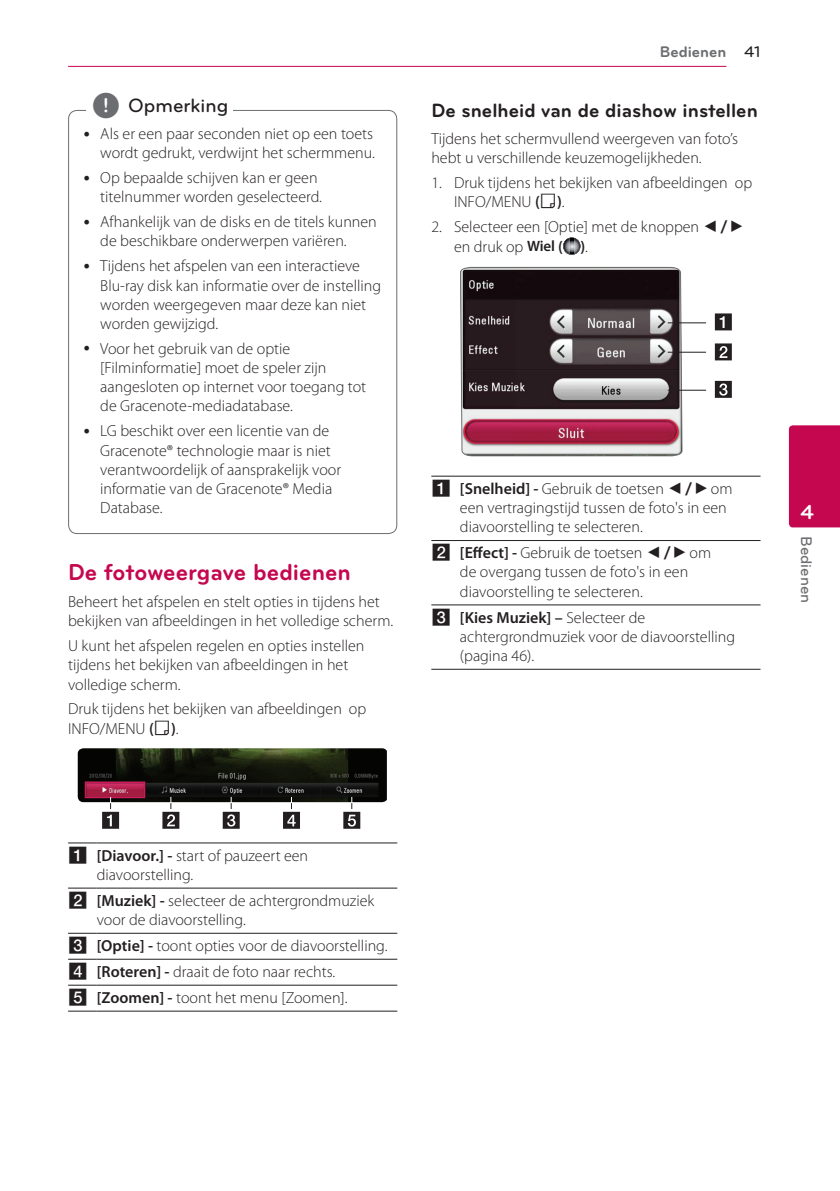
<style>
.page{position:relative;width:840px;height:1191px;background:#fff}
.page>*{position:absolute;margin:0;border:0;box-sizing:border-box;transform-origin:0 0}
.t1{font:700 24px "Bryant LG";color:#c50750}
.t2{font:700 21px "Bryant LG";color:#fff}
.t3{font:700 20px "Bryant LG";color:#231f20}
.t4{font:500 20px "Bryant LG";color:#231f20}
.t5{font:300 16px/19.2px "Myriad Pro";color:#231f20}
.t6{font:700 16px "Bryant LG";color:#6c6d70}
.t7{font:500 16px "Bryant LG";color:#6c6d70}
.s1{font-family:"UPSYS Common";font-weight:400;font-size:30px;color:#6c6d70}
.s2{font-weight:600}
.s3{font-family:"UPSYS Common";font-weight:400}
.s4{font-weight:500;color:#231f20}
.s5{font-weight:600;font-size:15px}
.s6{font-family:"UPSYS Boxed Number";font-weight:400}
</style>
<div class="page">
<hr style="left:68px;top:66px;width:658px;height:1px;background:#c50750">
<div style="left:788px;top:425px;width:51px;height:102px;background:#c50750"></div>
<img style="left:78px;top:748px;width:308px;height:54px">
<svg style="left:162px;top:797px;width:17px;height:31px"></svg>
<svg style="left:102px;top:797px;width:17px;height:31px"></svg>
<svg style="left:222px;top:797px;width:17px;height:31px"></svg>
<svg style="left:283px;top:797px;width:17px;height:31px"></svg>
<svg style="left:343px;top:797px;width:17px;height:31px"></svg>
<hr style="left:97px;top:984px;width:300px;height:1px;background:#231f20">
<svg style="left:68px;top:842px;width:29px;height:1px"></svg>
<hr style="left:97px;top:842px;width:300px;height:1px;background:#231f20">
<svg style="left:68px;top:887px;width:29px;height:1px"></svg>
<hr style="left:97px;top:887px;width:300px;height:1px;background:#231f20">
<svg style="left:68px;top:932px;width:29px;height:1px"></svg>
<hr style="left:97px;top:932px;width:300px;height:1px;background:#231f20">
<svg style="left:68px;top:958px;width:29px;height:1px"></svg>
<hr style="left:97px;top:958px;width:300px;height:1px;background:#231f20">
<svg style="left:68px;top:984px;width:29px;height:1px"></svg>
<svg style="left:68px;top:1010px;width:29px;height:1px"></svg>
<hr style="left:97px;top:1010px;width:300px;height:1px;background:#231f20">
<svg style="left:459px;top:65px;width:223px;height:604px"></svg>
<svg style="left:714px;top:313px;width:17px;height:17px"></svg>
<svg style="left:714px;top:381px;width:17px;height:17px"></svg>
<svg style="left:714px;top:343px;width:17px;height:17px"></svg>
<hr style="left:667px;top:322px;width:38px;height:1px;background:#231f20">
<hr style="left:667px;top:352px;width:38px;height:1px;background:#231f20">
<hr style="left:667px;top:390px;width:38px;height:1px;background:#231f20">
<svg style="left:431px;top:475px;width:28px;height:1px"></svg>
<hr style="left:459px;top:475px;width:301px;height:1px;background:#231f20">
<svg style="left:431px;top:540px;width:28px;height:1px"></svg>
<hr style="left:459px;top:540px;width:301px;height:1px;background:#231f20">
<svg style="left:431px;top:604px;width:28px;height:1px"></svg>
<hr style="left:459px;top:604px;width:301px;height:1px;background:#231f20">
<svg style="left:431px;top:669px;width:28px;height:1px"></svg>
<hr style="left:459px;top:669px;width:301px;height:1px;background:#231f20">
<p class="t4" style="left:92px;top:93px;width:138px"><span class="s1">,</span> Opmerking</p>
<p class="t5" style="left:100px;top:124px;width:276px">Als er een paar seconden niet op een toets wordt gedrukt, verdwijnt het schermmenu.</p>
<p class="t5" style="left:100px;top:168px;width:223px">Op bepaalde schijven kan er geen titelnummer worden geselecteerd.</p>
<p class="t5" style="left:100px;top:212px;width:278px">Afhankelijk van de disks en de titels kunnen de beschikbare onderwerpen variëren.</p>
<p class="t5" style="left:100px;top:256px;width:282px">Tijdens het afspelen van een interactieve Blu-ray disk kan informatie over de instelling worden weergegeven maar deze kan niet worden gewijzigd.</p>
<p class="t5" style="left:100px;top:339px;width:267px">Voor het gebruik van de optie [Filminformatie] moet de speler zijn aangesloten op internet voor toegang tot de Gracenote-mediadatabase.</p>
<p class="t5" style="left:100px;top:421px;width:242px">LG beschikt over een licentie van de<br>Gracenote® technologie maar is niet verantwoordelijk of aansprakelijk voor informatie van de Gracenote® Media<br>Database.</p>
<h1 class="t1" style="left:68px;top:557px;width:284px">De fotoweergave bedienen</h1>
<p class="t5" style="left:68px;top:592px;width:326px">Beheert het afspelen en stelt opties in tijdens het bekijken van afbeeldingen in het volledige scherm.</p>
<p class="t5" style="left:68px;top:636px;width:298px">U kunt het afspelen regelen en opties instellen tijdens het bekijken van afbeeldingen in het volledige scherm.</p>
<p class="t5" style="left:68px;top:699px;width:299px">Druk tijdens het bekijken van afbeeldingen op<br>INFO/MENU <span class="s2">(</span><span class="s3">M</span><span class="s2">)</span>.</p>
<p class="t6" style="left:659px;top:42px;width:102px">Bedienen <span class="s4">41</span></p>
<p class="t3" style="left:431px;top:98px;width:328px">De snelheid van de diashow instellen</p>
<p class="t5" style="left:431px;top:128px;width:308px">Tijdens het schermvullend weergeven van foto’s hebt u verschillende keuzemogelijkheden.</p>
<p class="t5" style="left:454px;top:172px;width:299px;text-indent:-23px">1. Druk tijdens het bekijken van afbeeldingen op<br>INFO/MENU <span class="s2">(</span><span class="s3">M</span><span class="s2">)</span>.</p>
<p class="t5" style="left:454px;top:216px;width:290px;line-height:19.8px;text-indent:-23px">2. Selecteer een [Optie] met de knoppen <span class="s3">A/D </span>en druk op <span class="s5">Wiel</span> <span class="s2">( )</span>.</p>
<p class="t5" style="left:459px;top:479px;width:274px;text-indent:-29px"><span class="s6">A</span> <span class="s2">[Snelheid] -</span> Gebruik de toetsen <span class="s3">A/D</span> om een vertragingstijd tussen de foto's in een diavoorstelling te selecteren.</p>
<p class="t5" style="left:459px;top:543px;width:252px;text-indent:-29px"><span class="s6">B</span> <span class="s2">[Effect] -</span> Gebruik de toetsen <span class="s3">A/D</span> om de overgang tussen de foto's in een diavoorstelling te selecteren.</p>
<p class="t5" style="left:459px;top:607px;width:276px;text-indent:-29px"><span class="s6">C</span> <span class="s2">[Kies Muziek] –</span> Selecteer de achtergrondmuziek voor de diavoorstelling (pagina 46).</p>
<h2 class="t2" style="left:800px;top:499px;width:15px">4</h2>
<p class="t7" style="left:815px;top:536px;width:69px;rotate:90deg">Bedienen</p>
<p class="t5" style="left:97px;top:845px;width:213px;text-indent:-29px"><span class="s6">A</span> <span class="s2">[Diavoor.] -</span> start of pauzeert een diavoorstelling.</p>
<p class="t5" style="left:97px;top:890px;width:279px;text-indent:-29px"><span class="s6">B</span> <span class="s2">[Muziek] -</span> selecteer de achtergrondmuziek voor de diavoorstelling.</p>
<p class="t5" style="left:68px;top:932px;width:321px;line-height:26px"><span class="s6">C</span> <span class="s2">[Optie] -</span> toont opties voor de diavoorstelling.<br><span class="s6">D</span> <span class="s2">[Roteren] -</span> draait de foto naar rechts.<br><span class="s6">E</span> <span class="s2">[Zoomen] -</span> toont het menu [Zoomen].</p>
</div>
